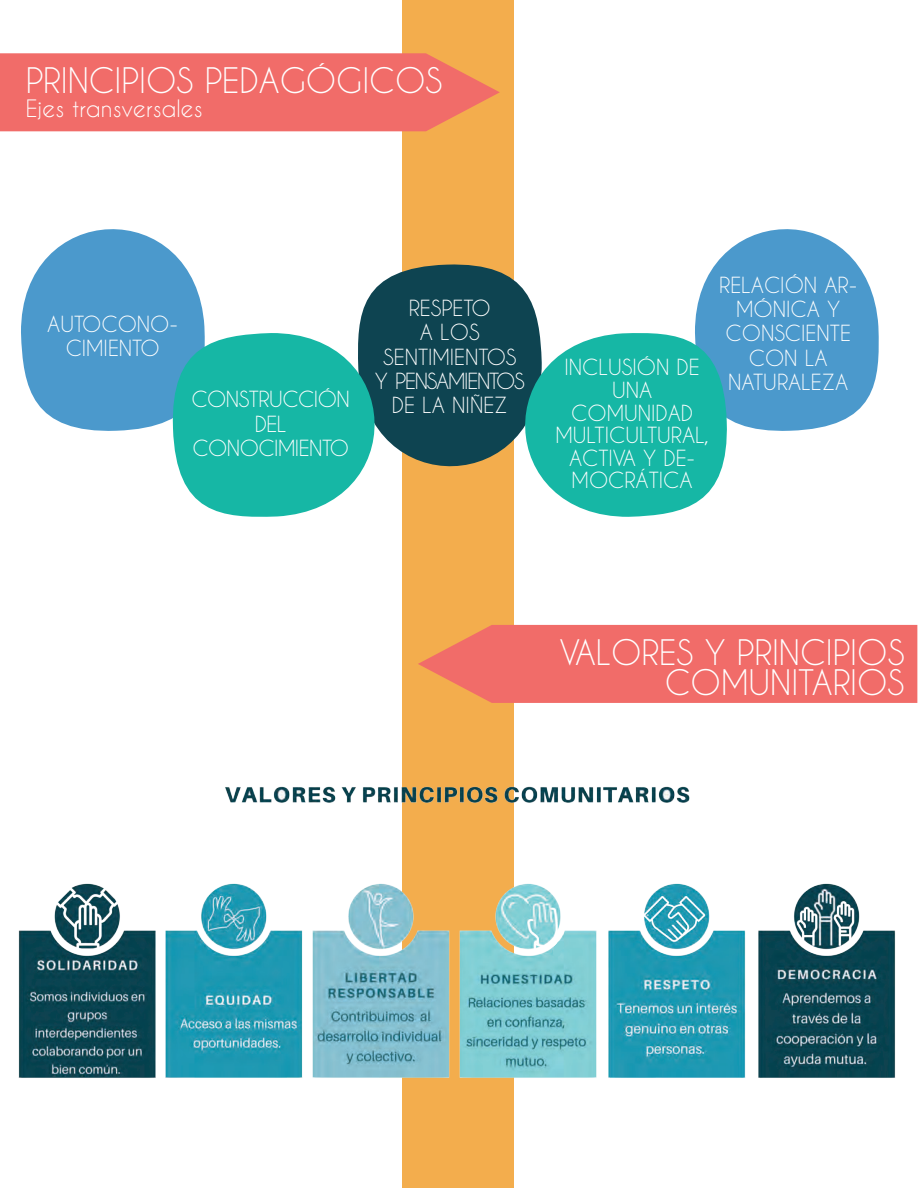
<style>
.page{position:relative;width:918px;height:1188px;background:#fff}
.page>*{position:absolute;margin:0;border:0;box-sizing:border-box;transform-origin:0 0}
.t1{font:33px/30px "Caviar Dreams";color:#fff;text-align:right}
.t2{font:22.5px "Caviar Dreams";color:#fff}
.t3{font:20.85px/24.3px "Caviar Dreams";color:#fff;text-align:center}
.t4{font:20.85px/24.3px "Caviar Dreams";letter-spacing:-.025em;color:#fff;text-align:center}
</style>
<div class="page">
<div style="left:403px;top:0;width:111px;height:1188px;background:#f3ad4d"></div>
<svg style="left:0;top:53px;width:500px;height:78px;background:#f17167"></svg>
<svg style="left:418px;top:625px;width:499px;height:78px;background:#f17067"></svg>
<svg style="left:695px;top:229px;width:184px;height:202px;fill:#4b99cc"></svg>
<svg style="left:21px;top:229px;width:184px;height:202px;fill:#4b99cc"></svg>
<svg style="left:358px;top:262px;width:182px;height:205px;background:#2d5960"></svg>
<svg style="left:489px;top:332px;width:241px;height:185px;fill:#16b7a5"></svg>
<svg style="left:170px;top:332px;width:241px;height:186px;fill:#16b7a5"></svg>
<img style="left:18px;top:708px;width:878px;height:480px">
<svg style="left:552px;top:941px;width:14px;height:16px"></svg>
<h1 class="t1" style="left:26px;top:66px;width:418px">PRINCIPIOS PEDAGÓGICOS</h1>
<p class="t2" style="left:26px;top:96px;width:178px">Ejes transversales</p>
<p class="t3" style="left:47px;top:312px;width:132px">AUTOCONO-<br>CIMIENTO</p>
<p class="t4" style="left:191px;top:387px;width:160px">CONSTRUCCIÓN<br>DEL<br>CONOCIMIENTO</p>
<p class="t3" style="left:375px;top:296px;width:151px">RESPETO<br>A LOS<br>SENTIMIENTOS<br>Y PENSAMIENTOS<br>DE LA NIÑEZ</p>
<p class="t3" style="left:556px;top:356px;width:155px;line-height:22.5px">INCLUSIÓN DE<br>UNA<br>COMUNIDAD<br>MULTICULTURAL,<br>ACTIVA Y DE-<br>MOCRÁTICA</p>
<p class="t3" style="left:719px;top:273px;width:139px">RELACIÓN AR-<br>MÓNICA Y<br>CONSCIENTE<br>CON LA<br>NATURALEZA</p>
<h1 class="t1" style="left:559px;top:638px;width:347px">VALORES Y PRINCIPIOS<br>COMUNITARIOS</h1>
</div>
